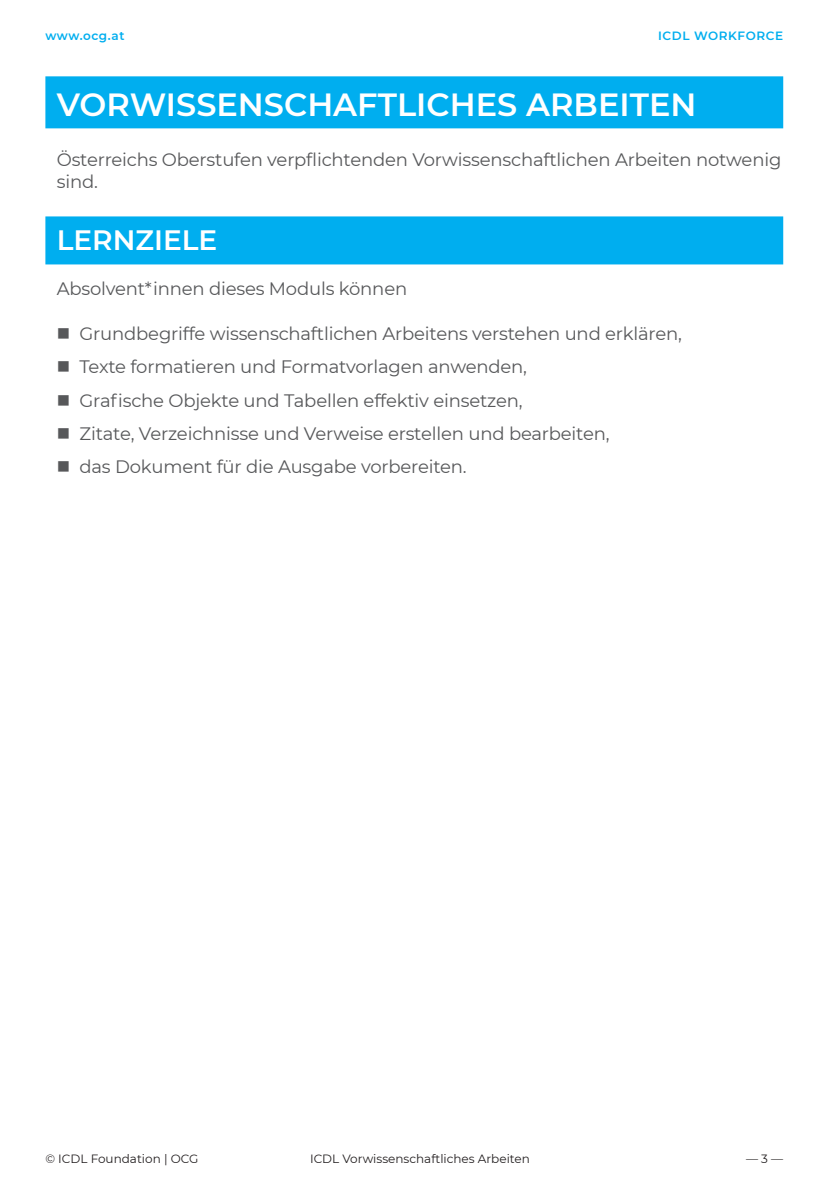
<style>
.page{position:relative;width:840px;height:1191px;background:#fff}
.page>*{position:absolute;margin:0;border:0;box-sizing:border-box;transform-origin:0 0}
.H1_Modulname{font:600 32px "Montserrat";color:#fff}
.H2_Lernziele{font:600 28px "Montserrat";color:#fff}
.Einleitungstext_schw{font:18px/22px "Montserrat";letter-spacing:-.01em;color:#57585a}
.Fußzeile_rechts{font:12px "Montserrat";color:#231f20}
.t1{font:600 12px "Montserrat";letter-spacing:.05em;color:#00aeef}
</style>
<div class="page">
<div style="left:45px;top:76px;width:737px;height:52px;background:#00aeef"></div>
<div style="left:45px;top:216px;width:737px;height:48px;background:#00aeef"></div>
<p class="t1" style="left:45px;top:27px;width:81px">www.ocg.at</p>
<p class="t1" style="left:657px;top:27px;width:127px">ICDL WORKFORCE</p>
<p class="H1_Modulname" style="left:57px;top:82px;width:640px">VORWISSENSCHAFTLICHES ARBEITEN</p>
<p class="Einleitungstext_schw" style="left:57px;top:148px;width:725px">Österreichs Oberstufen verpflichtenden Vorwissenschaftlichen Arbeiten notwenig sind.</p>
<p class="H2_Lernziele" style="left:57px;top:221px;width:162px">LERNZIELE</p>
<p class="Einleitungstext_schw" style="left:57px;top:277px;width:352px">Absolvent*innen dieses Moduls können</p>
<p class="Einleitungstext_schw" style="left:79px;top:322px;width:603px">Grundbegriffe wissenschaftlichen Arbeitens verstehen und erklären,</p>
<p class="Einleitungstext_schw" style="left:79px;top:355px;width:449px">Texte formatieren und Formatvorlagen anwenden,</p>
<p class="Einleitungstext_schw" style="left:79px;top:388px;width:444px">Grafische Objekte und Tabellen effektiv einsetzen,</p>
<p class="Einleitungstext_schw" style="left:79px;top:422px;width:531px">Zitate, Verzeichnisse und Verweise erstellen und bearbeiten,</p>
<p class="Einleitungstext_schw" style="left:79px;top:455px;width:388px">das Dokument für die Ausgabe vorbereiten.</p>
<p class="Fußzeile_rechts" style="left:45px;top:1150px;width:154px">© ICDL Foundation | OCG</p>
<p class="Fußzeile_rechts" style="left:310px;top:1150px;width:221px">ICDL Vorwissenschaftliches Arbeiten</p>
<p class="Fußzeile_rechts" style="left:745px;top:1150px;width:39px">— 3 —</p>
</div>
